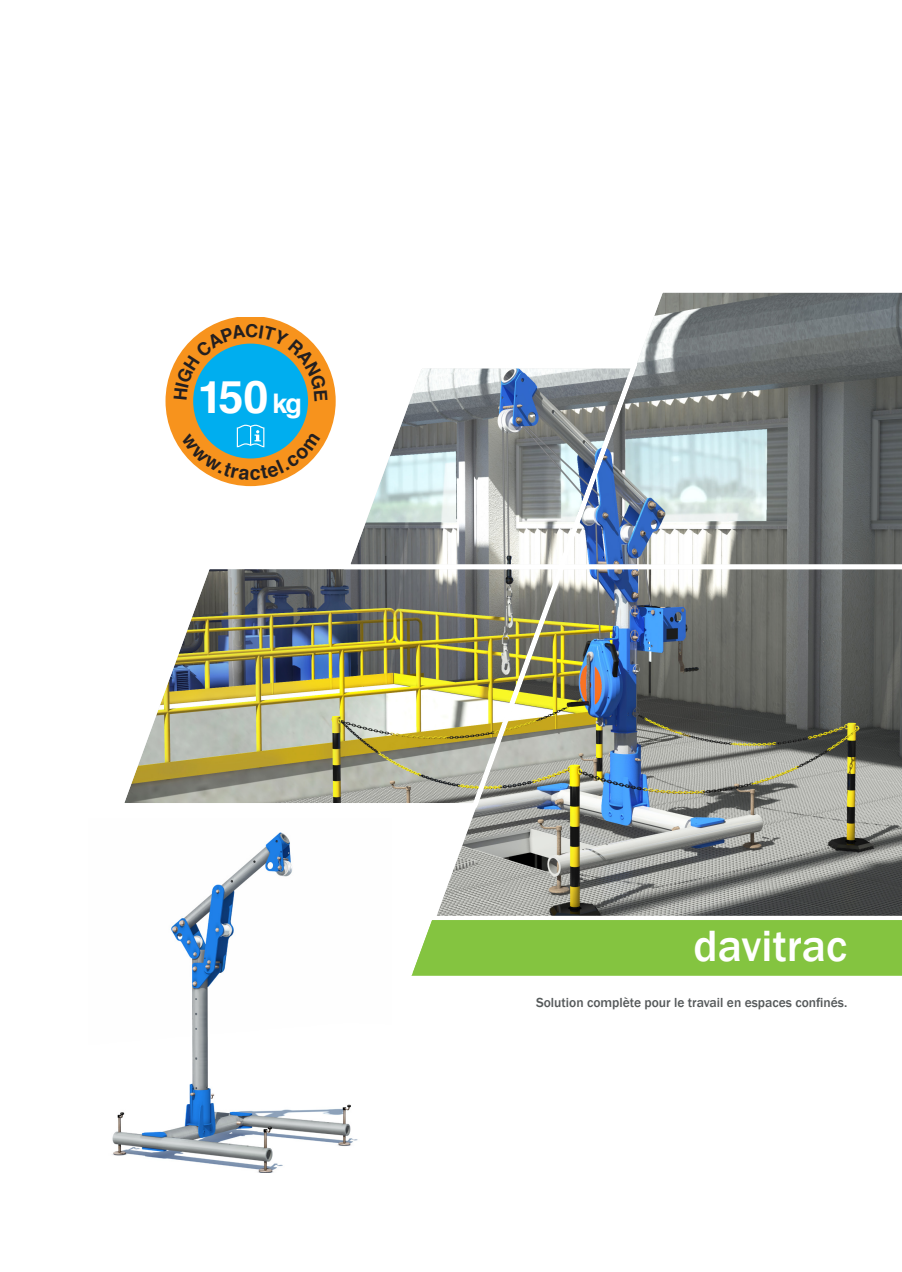
<style>
.page{position:relative;width:902px;height:1272px;background:#fff}
.page>*{position:absolute;margin:0;border:0;box-sizing:border-box;transform-origin:0 0}
.t1{font:500 45px "Franklin Gothic";color:#fff}
.t2{font:700 45px "Helvetica";color:#fff}
.t3{font:500 13.5px "Franklin Gothic";color:#55595a}
.s1{font-size:27px}
</style>
<div class="page">
<img style="left:124px;top:292px;width:777px;height:624px">
<div style="left:412px;top:920px;width:489px;height:55px;background:#84c440"></div>
<img style="left:112px;top:819px;width:280px;height:353px">
<svg style="left:165px;top:317px;width:170px;height:169px"></svg>
<p class="t2" style="left:198px;top:356px;width:105px">150 <span class="s1">kg</span></p>
<p class="t1" style="left:693px;top:918px;width:155px">davitrac</p>
<p class="t3" style="left:536px;top:994px;width:312px">Solution complète pour le travail en espaces confinés.</p>
</div>
